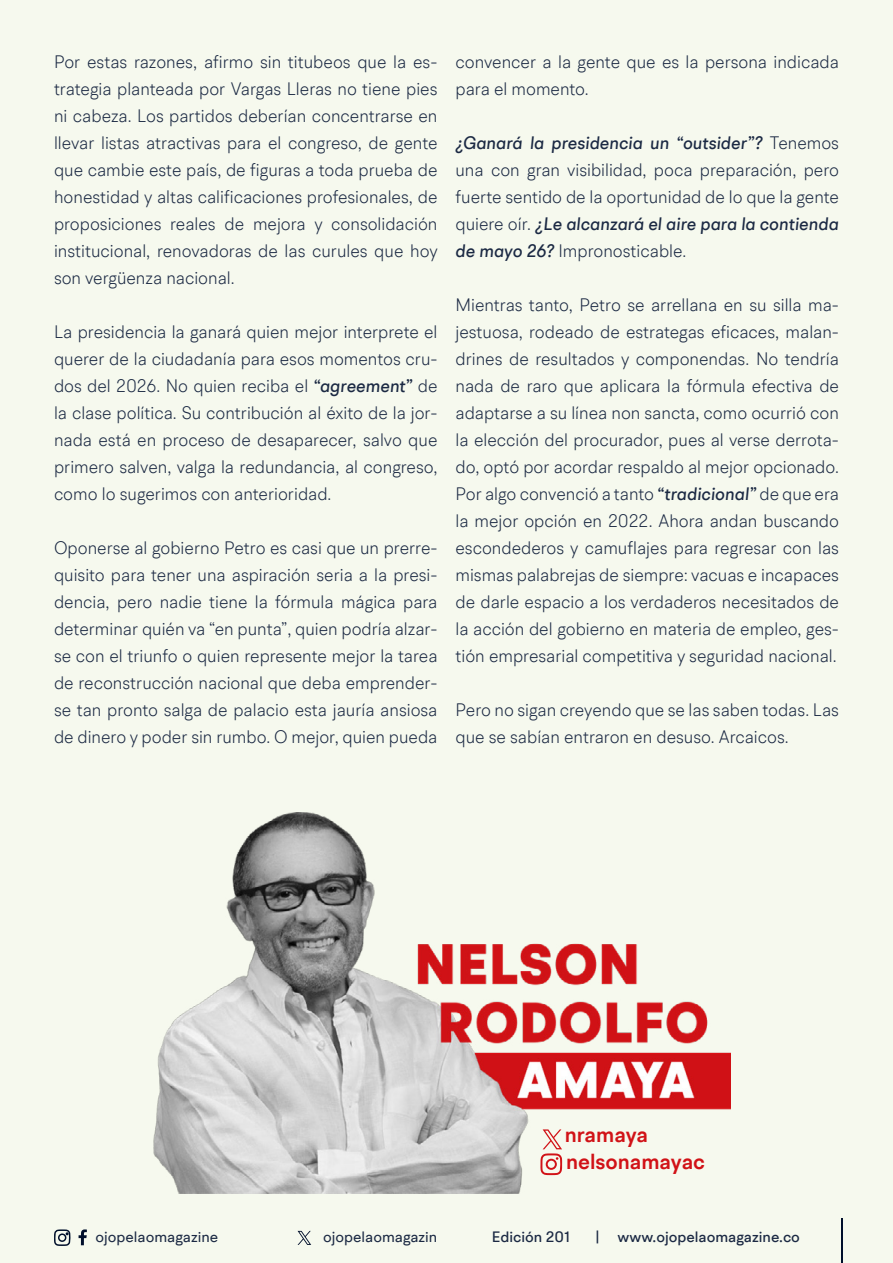
<style>
.page{position:relative;width:893px;height:1263px;background:#f6f9ee}
.page>*{position:absolute;margin:0;border:0;box-sizing:border-box;transform-origin:0 0}
.t1{font:600 21.3px "BR Hendrix";color:#d11217}
.t2{font:300 18px/27px "BR Hendrix";color:#1b2943;text-align:justify;scale:.95 1}
.t3{font:500 15px "BR Hendrix";color:#1b2943}
.t4{font:15px "BR Hendrix";color:#1b2943}
.s1{font-weight:500;font-style:italic}
</style>
<div class="page">
<svg style="left:79px;top:1229px;width:8px;height:16px"></svg>
<svg style="left:54px;top:1229px;width:17px;height:17px"></svg>
<hr style="left:841px;top:1219px;width:1px;height:44px;background:#000f2b">
<svg style="left:298px;top:1231px;width:13px;height:14px"></svg>
<img style="left:153px;top:812px;width:577px;height:382px">
<svg style="left:540px;top:1129px;width:22px;height:46px"></svg>
<p class="t2" style="left:54px;top:48px;width:405px">Por estas razones, afirmo sin titubeos que la es&shy;trategia planteada por Vargas Lleras no tiene pies ni cabeza. Los partidos deberían concentrarse en llevar listas atractivas para el congreso, de gente que cambie este país, de figuras a toda prueba de honestidad y altas calificaciones profesionales, de proposiciones reales de mejora y consolidación institucional, renovadoras de las curules que hoy son vergüenza nacional.</p>
<p class="t2" style="left:54px;top:318px;width:405px">La presidencia la ganará quien mejor interprete el querer de la ciudadanía para esos momentos cru&shy;dos del 2026. No quien reciba el <span class="s1">“agreement”</span> de la clase política. Su contribución al éxito de la jor&shy;nada está en proceso de desaparecer, salvo que primero salven, valga la redundancia, al congreso, como lo sugerimos con anterioridad.</p>
<p class="t2" style="left:54px;top:534px;width:405px">Oponerse al gobierno Petro es casi que un prerre&shy;quisito para tener una aspiración seria a la presi&shy;dencia, pero nadie tiene la fórmula mágica para determinar quién va “en punta”, quien podría alzar&shy;se con el triunfo o quien represente mejor la tarea de reconstrucción nacional que deba emprender&shy;se tan pronto salga de palacio esta jauría ansiosa de dinero y poder sin rumbo. O mejor, quien pueda</p>
<p class="t2" style="left:455px;top:48px;width:405px">convencer a la gente que es la persona indicada para el momento.</p>
<p class="t2" style="left:455px;top:129px;width:405px"><span class="s1">¿Ganará la presidencia un “outsider”?</span> Tenemos una con gran visibilidad, poca preparación, pero fuerte sentido de la oportunidad de lo que la gente quiere oír. <span class="s1">¿Le alcanzará el aire para la contienda de mayo 26?</span> Impronosticable.</p>
<p class="t2" style="left:455px;top:291px;width:405px">Mientras tanto, Petro se arrellana en su silla ma&shy;jestuosa, rodeado de estrategas eficaces, malan&shy;drines de resultados y componendas. No tendría nada de raro que aplicara la fórmula efectiva de adaptarse a su línea non sancta, como ocurrió con la elección del procurador, pues al verse derrota&shy;do, optó por acordar respaldo al mejor opcionado.<br>Por algo convenció a tanto <span class="s1">“tradicional”</span> de que era la mejor opción en 2022. Ahora andan buscando escondederos y camuflajes para regresar con las mismas palabrejas de siempre: vacuas e incapaces de darle espacio a los verdaderos necesitados de la acción del gobierno en materia de empleo, ges&shy;tión empresarial competitiva y seguridad nacional.</p>
<p class="t2" style="left:455px;top:696px;width:405px">Pero no sigan creyendo que se las saben todas. Las que se sabían entraron en desuso. Arcaicos.</p>
<p class="t1" style="left:565px;top:1121px;width:85px">nramaya</p>
<p class="t1" style="left:566px;top:1148px;width:140px">nelsonamayac</p>
<p class="t4" style="left:96px;top:1227px;width:124px">ojopelaomagazine</p>
<p class="t4" style="left:323px;top:1227px;width:116px">ojopelaomagazin</p>
<p class="t3" style="left:492px;top:1227px;width:80px">Edición 201</p>
<p class="t3" style="left:595px;top:1227px;width:206px">| www.ojopelaomagazine.co</p>
</div>
